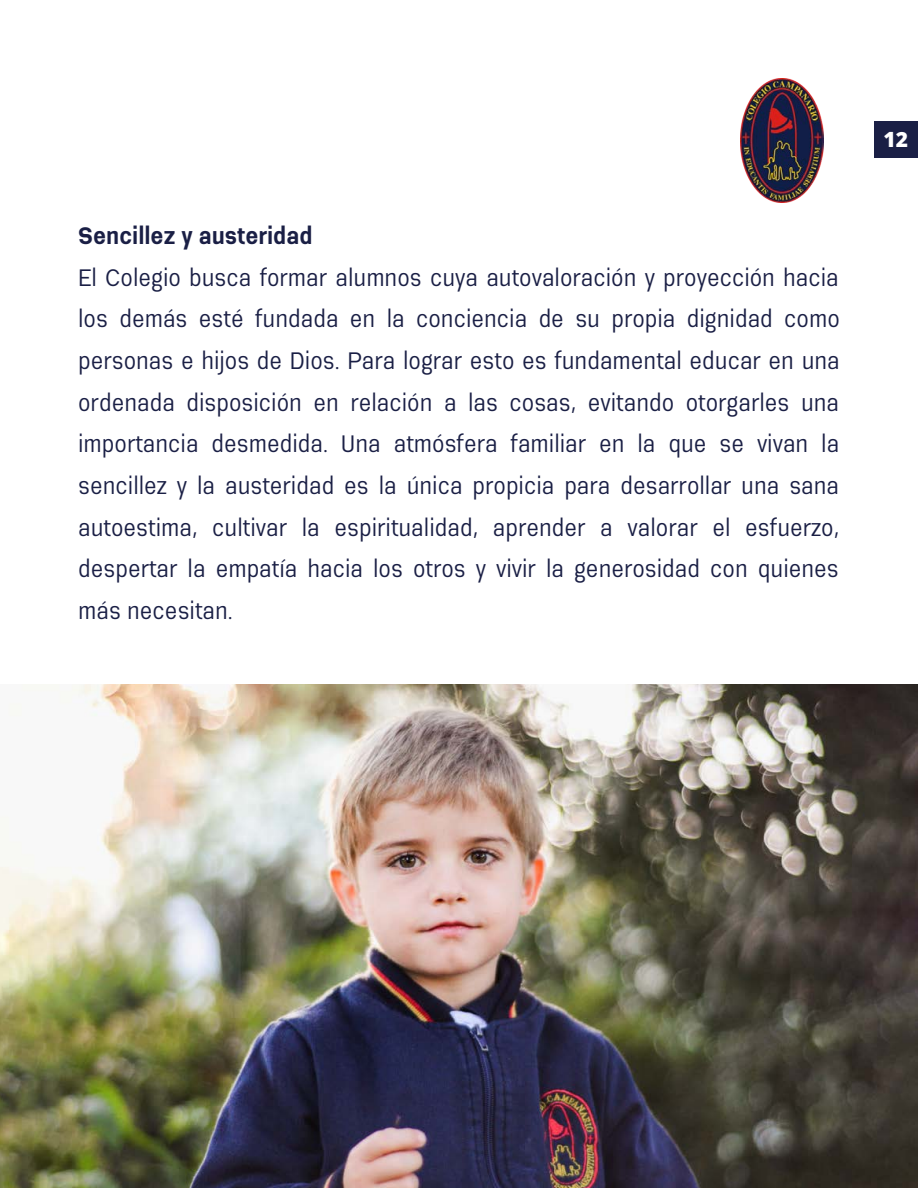
<style>
.page{position:relative;width:918px;height:1188px;background:#fff}
.page>*{position:absolute;margin:0;border:0;box-sizing:border-box;transform-origin:0 0}
.t1{font:24px/41.5px "Serithai";color:#1a1f45;text-align:justify}
.t2{font:700 24px "Serithai";color:#1a1f45}
.t3{font:800 21px "Open Sans";color:#fff}
</style>
<div class="page">
<img style="left:0;top:685px;width:918px;height:503px">
<div style="left:874px;top:122px;width:44px;height:36px;background:#1a1f45"></div>
<img style="left:741px;top:78px;width:83px;height:125px">
<p class="t2" style="left:78px;top:222px;width:236px">Sencillez y austeridad</p>
<p class="t1" style="left:78px;top:257px;width:763px">El Colegio busca formar alumnos cuya autovaloración y proyección hacia los demás esté fundada en la conciencia de su propia dignidad como personas e hijos de Dios. Para lograr esto es fundamental educar en una ordenada disposición en relación a las cosas, evitando otorgarles una importancia desmedida. Una atmósfera familiar en la que se vivan la sencillez y la austeridad es la única propicia para desarrollar una sana autoestima, cultivar la espiritualidad, aprender a valorar el esfuerzo, despertar la empatía hacia los otros y vivir la generosidad con quienes más necesitan.</p>
<p class="t3" style="left:884px;top:125px;width:26px">12</p>
</div>
